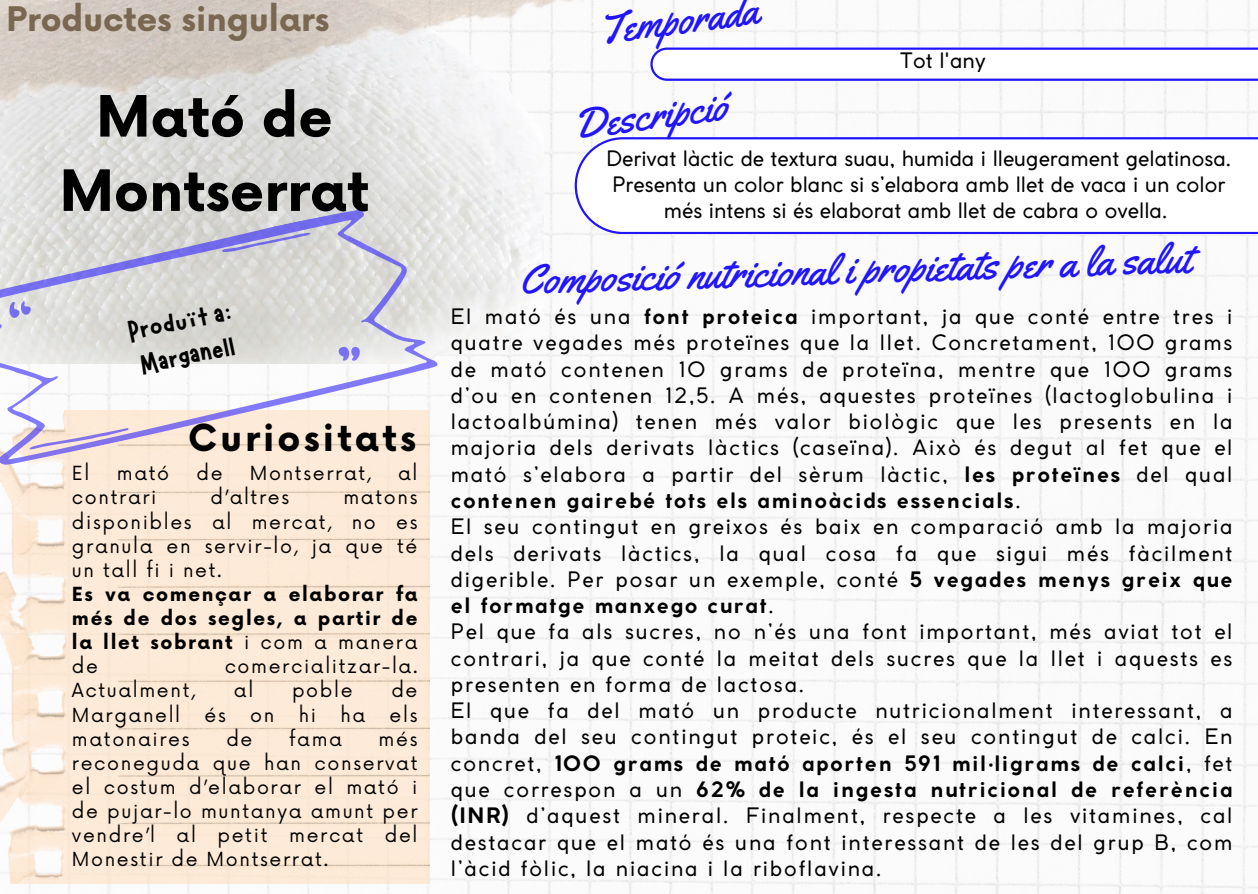
<style>
.page{position:relative;width:1258px;height:894px;background:#fff}
.page>*{position:absolute;margin:0;border:0;box-sizing:border-box;transform-origin:0 0}
.t1{font:700 55.5px/74.4px "Now";color:#000;text-align:center}
.t2{font:42px "Yellowtail";color:#2115ff}
.t3{font:700 36.3px "Now";letter-spacing:.085em;color:#000}
.t4{font:700 33px "Now";color:#796751}
.t5{font:30.9px "Marykate";color:#000}
.t6{font:21px/26.4px "Coco Gothic";letter-spacing:.085em;color:#000;text-align:justify}
.t7{font:21px/26.4px "Coco Gothic";color:#000;text-align:center}
.t8{font:18.9px/24px "Now";letter-spacing:.085em;color:#000;text-align:justify}
.t9{font:700 18.9px/24px "Now";letter-spacing:.085em;color:#000;text-align:justify}
.s1{font-weight:400}
.s2{font-weight:700}
</style>
<div class="page">
<img style="left:10px;top:0;width:1248px;height:893px">
<svg style="left:1139px;top:137px;width:119px;height:97px"></svg>
<svg style="left:1139px;top:47px;width:119px;height:34px"></svg>
<img style="left:0;top:469px;width:429px;height:413px">
<svg style="left:0;top:390px;width:441px;height:79px;fill:#fcead9"></svg>
<img style="left:0;top:0;width:1139px;height:390px">
<p class="t4" style="left:7px;top:1px;width:324px">Productes singulars</p>
<p class="t1" style="left:60px;top:83px;width:311px">Mató de<br>Montserrat</p>
<p class="t5" style="left:124px;top:313px;width:107px;rotate:-12deg">Produït a:</p>
<p class="t5" style="left:136px;top:346px;width:98px;rotate:-12deg">Marganell</p>
<p class="t3" style="left:188px;top:418px;width:229px">Curiositats</p>
<p class="t8" style="left:72px;top:462px;width:19px">El</p>
<p class="t8" style="left:117px;top:462px;width:54px">mató</p>
<p class="t8" style="left:196px;top:462px;width:28px">de</p>
<p class="t8" style="left:250px;top:462px;width:123px">Montserrat,</p>
<p class="t8" style="left:398px;top:462px;width:21px">al</p>
<p class="t8" style="left:72px;top:486px;width:86px">contrari</p>
<p class="t8" style="left:211px;top:486px;width:80px">d’altres</p>
<p class="t8" style="left:72px;top:486px;width:347px;text-indent:271px">matons disponibles al mercat, no es granula en servir-lo, ja que té un tall fi i net.</p>
<p class="t9" style="left:72px;top:583px;width:347px">Es va començar a elaborar fa més de dos segles, a partir de la llet sobrant <span class="s1">i com a manera de</span></p>
<p class="t8" style="left:225px;top:655px;width:194px">comercialitzar-la.</p>
<p class="t8" style="left:72px;top:679px;width:125px">Actualment,</p>
<p class="t8" style="left:234px;top:679px;width:21px">al</p>
<p class="t8" style="left:292px;top:679px;width:62px">poble</p>
<p class="t8" style="left:391px;top:679px;width:28px">de</p>
<p class="t8" style="left:72px;top:703px;width:110px">Marganell</p>
<p class="t8" style="left:205px;top:703px;width:23px">és</p>
<p class="t8" style="left:250px;top:703px;width:26px">on</p>
<p class="t8" style="left:299px;top:703px;width:19px">hi</p>
<p class="t8" style="left:340px;top:703px;width:26px">ha</p>
<p class="t8" style="left:390px;top:703px;width:29px">els</p>
<p class="t8" style="left:72px;top:727px;width:119px">matonaires</p>
<p class="t8" style="left:226px;top:727px;width:28px">de</p>
<p class="t8" style="left:289px;top:727px;width:54px">fama</p>
<p class="t8" style="left:72px;top:727px;width:347px;text-indent:307px">més reconeguda que han conservat el costum d’elaborar el mató i de pujar-lo muntanya amunt per vendre’l al petit mercat del Monestir de Montserrat.</p>
<p class="t2" style="left:595px;top:3px;width:162px;rotate:-7deg">Temporada</p>
<p class="t2" style="left:570px;top:98px;width:157px;rotate:-7deg">Descripció</p>
<p class="t6" style="left:900px;top:48px;width:87px">Tot l'any</p>
<p class="t7" style="left:606px;top:147px;width:626px">Derivat làctic de textura suau, humida i lleugerament gelatinosa.<br>Presenta un color blanc si s’elabora amb llet de vaca i un color més intens si és elaborat amb llet de cabra o ovella.</p>
<p class="t2" style="left:518px;top:254px;width:673px;rotate:-2deg">Composició nutricional i propietats per a la salut</p>
<p class="t6" style="left:451px;top:305px;width:783px">El mató és una <span class="s2">font proteica</span> important, ja que conté entre tres i quatre vegades més proteïnes que la llet. Concretament, 100 grams de mató contenen 10 grams de proteïna, mentre que 100 grams d’ou en contenen 12,5. A més, aquestes proteïnes (lactoglobulina i lactoalbúmina) tenen més valor biològic que les presents en la majoria dels derivats làctics (caseïna). Això és degut al fet que el mató s’elabora a partir del sèrum làctic, <span class="s2">les proteïnes</span> del qual <span class="s2">contenen gairebé tots els aminoàcids essencials</span>.</p>
<p class="t6" style="left:451px;top:515px;width:783px">El seu contingut en greixos és baix en comparació amb la majoria dels derivats làctics, la qual cosa fa que sigui més fàcilment digerible. Per posar un exemple, conté <span class="s2">5 vegades menys greix que el formatge manxego curat</span>.</p>
<p class="t6" style="left:451px;top:620px;width:783px">Pel que fa als sucres, no n’és una font important, més aviat tot el contrari, ja que conté la meitat dels sucres que la llet i aquests es presenten en forma de lactosa.</p>
<p class="t6" style="left:451px;top:699px;width:783px">El que fa del mató un producte nutricionalment interessant, a banda del seu contingut proteic, és el seu contingut de calci. En concret, <span class="s2">100 grams de mató aporten 591 mil·ligrams de calci</span>, fet que correspon a un <span class="s2">62% de la ingesta nutricional de referència (INR)</span> d’aquest mineral. Finalment, respecte a les vitamines, cal destacar que el mató és una font interessant de les del grup B, com l’àcid fòlic, la niacina i la riboflavina.</p>
</div>
